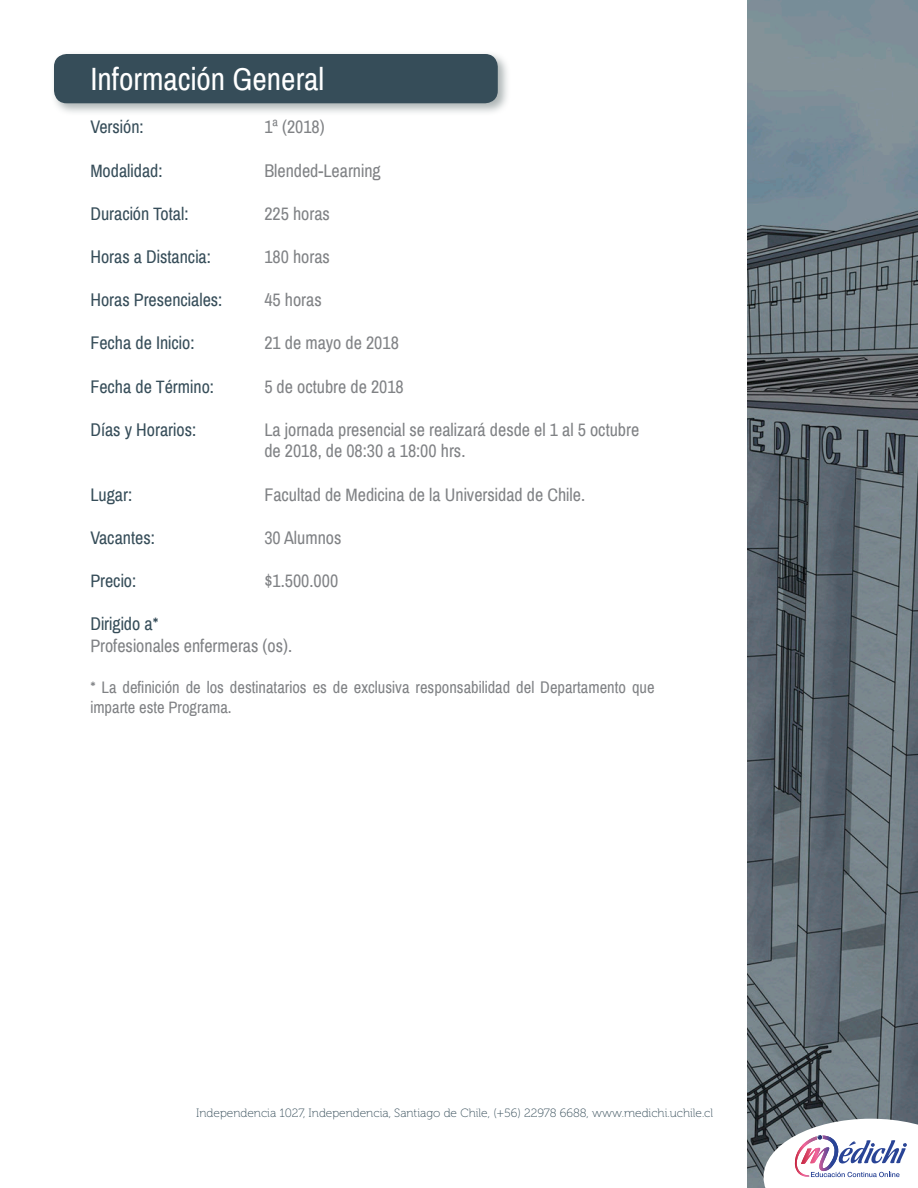
<style>
.page{position:relative;width:918px;height:1188px;background:#fff}
.page>*{position:absolute;margin:0;border:0;box-sizing:border-box;transform-origin:0 0}
.t1{font:31.5px "Archivo Narrow";color:#fff}
.t2{font:18px/21.6px "Archivo Narrow";color:#808285}
.t3{font:18px "Archivo Narrow";color:#364d59}
.t4{font:16.5px/19.8px "Archivo Narrow";color:#808285}
.t5{font:12px "Museo 100";color:#364d59}
</style>
<div class="page">
<img style="left:748px;top:0;width:170px;height:1188px">
<svg style="left:764px;top:1119px;width:154px;height:69px"></svg>
<div style="left:50px;top:50px;width:460px;height:66px;background:#929c9d;opacity:.75"></div>
<div style="left:54px;top:54px;width:444px;height:49px;background:#364d59;border-radius:13px"></div>
<p class="t1" style="left:90px;top:60px;width:236px">Información General</p>
<p class="t3" style="left:90px;top:116px;width:55px">Versión:</p>
<p class="t2" style="left:264px;top:117px;width:62px">1ª (2018)</p>
<p class="t3" style="left:90px;top:159px;width:74px">Modalidad:</p>
<p class="t2" style="left:264px;top:160px;width:118px">Blended-Learning</p>
<p class="t3" style="left:90px;top:203px;width:100px">Duración Total:</p>
<p class="t2" style="left:264px;top:203px;width:67px">225 horas</p>
<p class="t3" style="left:90px;top:246px;width:122px">Horas a Distancia:</p>
<p class="t2" style="left:264px;top:246px;width:67px">180 horas</p>
<p class="t3" style="left:90px;top:289px;width:134px">Horas Presenciales:</p>
<p class="t2" style="left:264px;top:289px;width:59px">45 horas</p>
<p class="t3" style="left:90px;top:332px;width:106px">Fecha de Inicio:</p>
<p class="t2" style="left:264px;top:333px;width:136px">21 de mayo de 2018</p>
<p class="t3" style="left:90px;top:375px;width:125px">Fecha de Término:</p>
<p class="t2" style="left:264px;top:376px;width:141px">5 de octubre de 2018</p>
<p class="t3" style="left:90px;top:419px;width:107px">Días y Horarios:</p>
<p class="t2" style="left:264px;top:419px;width:376px">La jornada presencial se realizará desde el 1 al 5 octubre de 2018, de 08:30 a 18:00 hrs.</p>
<p class="t3" style="left:90px;top:483px;width:43px">Lugar:</p>
<p class="t2" style="left:264px;top:484px;width:322px">Facultad de Medicina de la Universidad de Chile.</p>
<p class="t3" style="left:90px;top:527px;width:66px">Vacantes:</p>
<p class="t2" style="left:264px;top:527px;width:79px">30 Alumnos</p>
<p class="t3" style="left:90px;top:570px;width:47px">Precio:</p>
<p class="t2" style="left:264px;top:570px;width:75px">$1.500.000</p>
<p class="t3" style="left:90px;top:613px;width:70px">Dirigido a*</p>
<p class="t2" style="left:90px;top:635px;width:203px">Profesionales enfermeras (os).</p>
<p class="t4" style="left:90px;top:678px;width:566px">* La definición de los destinatarios es de exclusiva responsabilidad del Departamento que imparte este Programa.</p>
<p class="t5" style="left:196px;top:1107px;width:518px">Independencia 1027, Independencia, Santiago de Chile, (+56) 22978 6688, www.medichi.uchile.cl</p>
</div>
